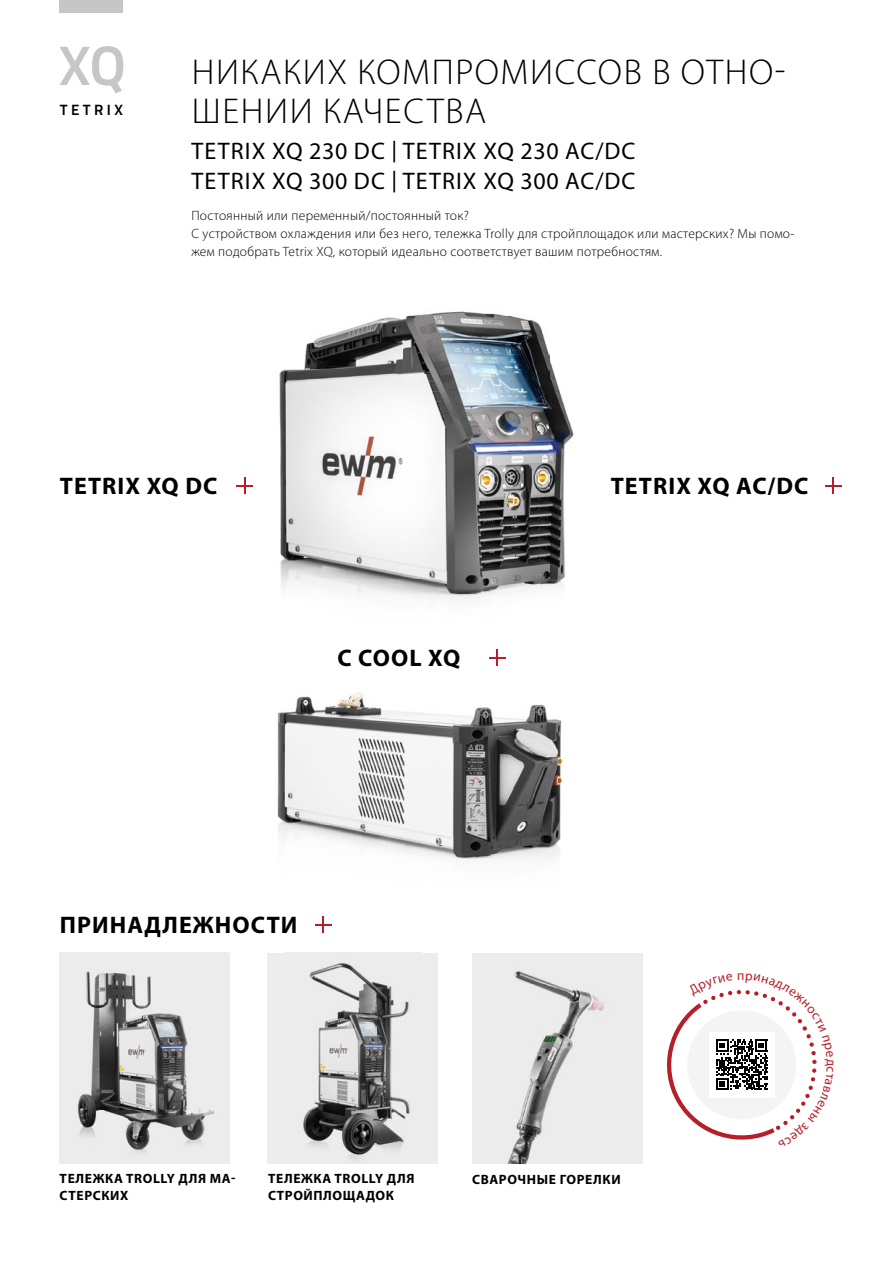
<style>
.page{position:relative;width:893px;height:1263px;background:#fff}
.page>*{position:absolute;margin:0;border:0;box-sizing:border-box;transform-origin:0 0}
.t1{font:300 36px/39px "Myriad Pro";letter-spacing:.045em;color:#000}
.t2{font:24px/30px "Myriad Pro";letter-spacing:.045em;color:#000}
.t3{font:700 24px "Myriad Pro";letter-spacing:.045em;color:#000}
.t4{font:700 15px "Titillium Text";letter-spacing:.23em;color:#000}
.t5{font:300 13.5px/18px "Myriad Pro";letter-spacing:.02em;color:#000}
.t6{font:700 13.5px/16.5px "Myriad Pro";letter-spacing:.045em;color:#000}
.s1{font-size:21.6px}
</style>
<div class="page">
<img style="left:279px;top:311px;width:295px;height:288px">
<img style="left:277px;top:692px;width:287px;height:168px">
<img style="left:60px;top:953px;width:167px;height:210px">
<div style="left:268px;top:953px;width:170px;height:210px;background:#ededed"></div>
<img style="left:303px;top:963px;width:107px;height:196px">
<div style="left:472px;top:953px;width:170px;height:210px;background:#ededed"></div>
<img style="left:508px;top:971px;width:97px;height:192px">
<svg style="left:60px;top:46px;width:63px;height:47px"></svg>
<div style="left:60px;top:0;width:63px;height:13px;background:#c6c6c6"></div>
<svg style="left:236px;top:477px;width:17px;height:17px"></svg>
<svg style="left:315px;top:916px;width:16px;height:17px"></svg>
<svg style="left:825px;top:477px;width:17px;height:17px"></svg>
<svg style="left:489px;top:649px;width:17px;height:17px"></svg>
<svg style="left:667px;top:990px;width:150px;height:150px"></svg>
<p class="t4" style="left:60px;top:99px;width:65px">TETRIX</p>
<h1 class="t1" style="left:192px;top:54px;width:595px">НИКАКИХ КОМПРОМИССОВ В ОТНО-<br>ШЕНИИ КАЧЕСТВА</h1>
<h2 class="t2" style="left:192px;top:136px;width:445px">TETRIX XQ 230 DC <span class="s1">|</span> TETRIX XQ 230 AC/DC<br>TETRIX XQ 300 DC <span class="s1">|</span> TETRIX XQ 300 AC/DC</h2>
<p class="t5" style="left:191px;top:207px;width:605px">Постоянный или переменный/постоянный ток?<br>С устройством охлаждения или без него, тележка Trolly для стройплощадок или мастерских? Мы помо&shy;жем подобрать Tetrix XQ, который идеально соответствует вашим потребностям.</p>
<h2 class="t3" style="left:60px;top:470px;width:159px">TETRIX XQ DC</h2>
<h2 class="t3" style="left:337px;top:642px;width:124px">С COOL XQ</h2>
<h2 class="t3" style="left:60px;top:909px;width:239px">ПРИНАДЛЕЖНОСТИ</h2>
<h2 class="t3" style="left:611px;top:470px;width:199px">TETRIX XQ AC/DC</h2>
<p class="t6" style="left:60px;top:1170px;width:177px">ТЕЛЕЖКА TROLLY ДЛЯ МА-</p>
<p class="t6" style="left:472px;top:1170px;width:150px">СВАРОЧНЫЕ ГОРЕЛКИ</p>
<p class="t6" style="left:60px;top:1187px;width:70px">СТЕРСКИХ</p>
<p class="t6" style="left:268px;top:1170px;width:148px">ТЕЛЕЖКА TROLLY ДЛЯ<br>СТРОЙПЛОЩАДОК</p>
</div>
